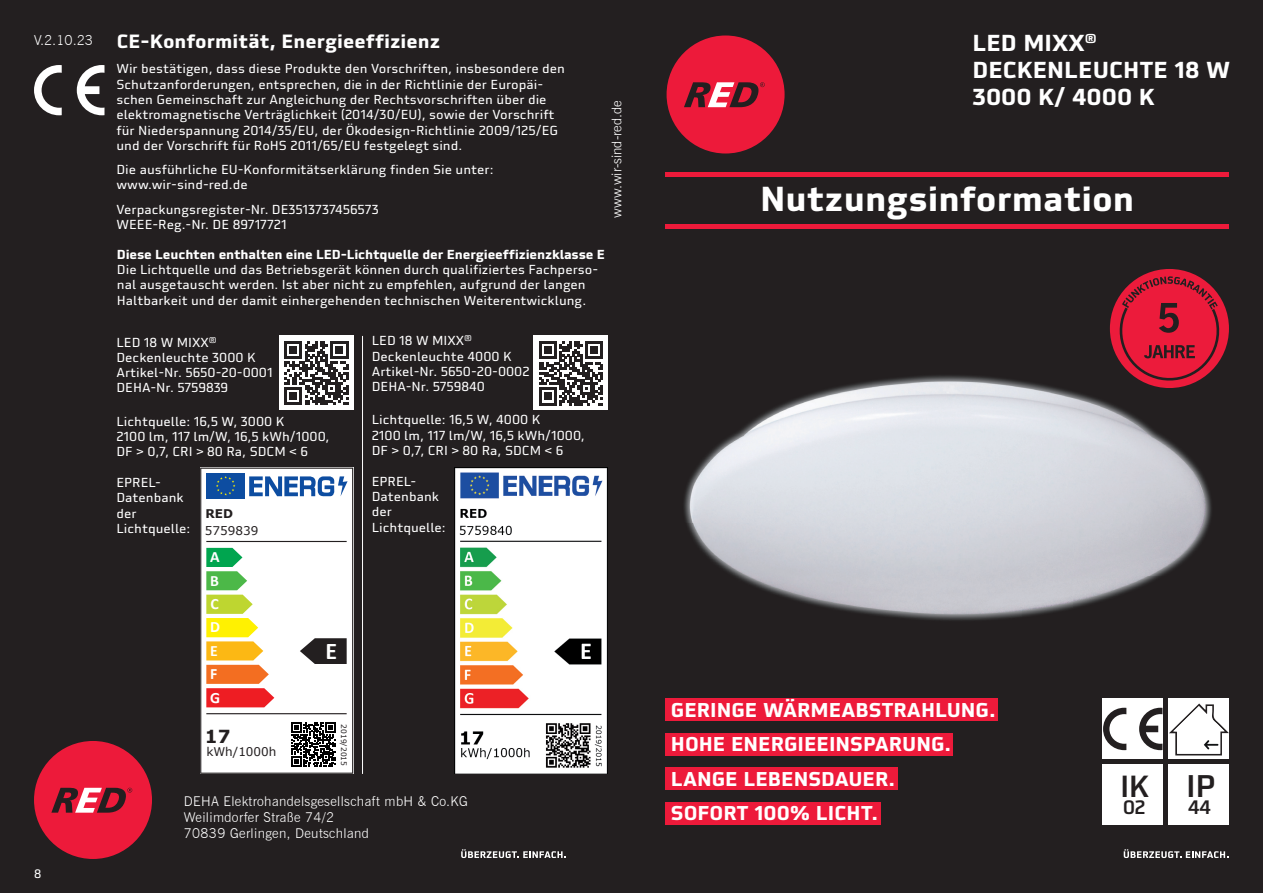
<style>
.page{position:relative;width:1263px;height:893px;background:#231f20}
.page>*{position:absolute;margin:0;border:0;box-sizing:border-box;transform-origin:0 0}
.t1{font:700 33.9px "Utility OT";color:#fff}
.t2{font:500 30.6px "Utility OT";color:#231f20}
.t3{font:500 29.85px "Utility OT";color:#231f20}
.t4{font:700 24px "Calibri";color:#fff}
.t5{font:700 22.5px/27.2px "Utility OT";color:#fff}
.t6{font:700 19.5px/34.5px "Utility OT";color:#fff}
.t7{font:500 19.05px "Utility OT";color:#231f20}
.t8{font:500 18.9px "Utility OT";color:#231f20}
.t9{font:700 18.75px "Utility OT";color:#fff}
.t10{font:700 18px "Verdana";color:#231f20}
.t11{font:700 15.75px/23.4px "Calibri";color:#fff}
.t12{font:300 13.8px "News Gothic BT";color:#fff}
.t13{font:300 13.5px/16.2px "News Gothic BT";letter-spacing:.025em;color:#fff}
.t14{font:300 13.5px "News Gothic BT";color:#fff}
.t15{font:12.75px/15.3px "Utility OT";color:#fff}
.t16{font:700 12.75px "Utility OT";letter-spacing:-.015em;color:#fff}
.t17{font:12px "Verdana";color:#231f20}
.t18{font:700 12px "Verdana";color:#231f20}
.t19{font:12px "Utility OT";color:#fff}
.t20{font:7.5px "Verdana";color:#231f20}
</style>
<div class="page">
<div style="left:666px;top:36px;width:118px;height:117px;background:#ed1a3a;border-radius:50%"></div>
<svg style="left:684px;top:82px;width:81px;height:25px"></svg>
<div style="left:34px;top:741px;width:118px;height:118px;background:#ed1a3a;border-radius:50%"></div>
<svg style="left:51px;top:788px;width:81px;height:25px"></svg>
<hr style="left:665px;top:172px;width:564px;height:4px;background:#ed1a3a">
<hr style="left:665px;top:225px;width:564px;height:4px;background:#ed1a3a">
<svg style="left:1124px;top:849px;width:104px;height:9px"></svg>
<svg style="left:461px;top:849px;width:105px;height:9px"></svg>
<div style="left:665px;top:733px;width:288px;height:23px;background:#ed1a3a"></div>
<div style="left:665px;top:698px;width:333px;height:23px;background:#ed1a3a"></div>
<div style="left:665px;top:767px;width:233px;height:23px;background:#ed1a3a"></div>
<div style="left:665px;top:801px;width:216px;height:23px;background:#ed1a3a"></div>
<svg style="left:77px;top:65px;width:27px;height:50px"></svg>
<svg style="left:34px;top:65px;width:28px;height:50px"></svg>
<div style="left:200px;top:468px;width:153px;height:306px;background:#fff"></div>
<div style="left:206px;top:473px;width:39px;height:26px;background:#0d4da1"></div>
<svg style="left:216px;top:476px;width:19px;height:19px"></svg>
<hr style="left:206px;top:541px;width:141px;height:1px;background:#231f20">
<hr style="left:206px;top:713px;width:141px;height:1px;background:#231f20">
<svg style="left:249px;top:476px;width:99px;height:20px;background:#779bca"></svg>
<svg style="left:206px;top:548px;width:68px;height:159px;background:#ddc380"></svg>
<div style="left:288px;top:719px;width:51px;height:51px;background:#fff"></div>
<svg style="left:291px;top:722px;width:45px;height:45px"></svg>
<svg style="left:300px;top:638px;width:47px;height:26px"></svg>
<img style="left:455px;top:468px;width:153px;height:306px">
<hr style="left:362px;top:336px;width:1px;height:438px;background:#fff">
<img style="left:684px;top:375px;width:528px;height:245px">
<div style="left:1168px;top:764px;width:61px;height:60px;background:#fff"></div>
<div style="left:1102px;top:764px;width:61px;height:60px;background:#fff"></div>
<div style="left:1168px;top:698px;width:61px;height:61px;background:#fff"></div>
<svg style="left:1169px;top:703px;width:60px;height:52px"></svg>
<div style="left:1102px;top:698px;width:61px;height:61px;background:#fff"></div>
<svg style="left:1139px;top:708px;width:23px;height:42px"></svg>
<svg style="left:1103px;top:708px;width:23px;height:42px"></svg>
<div style="left:279px;top:336px;width:74px;height:74px;background:#fff"></div>
<div style="left:533px;top:336px;width:75px;height:74px;background:#fff"></div>
<svg style="left:284px;top:341px;width:64px;height:64px"></svg>
<svg style="left:539px;top:341px;width:64px;height:64px"></svg>
<div style="left:1110px;top:269px;width:119px;height:119px;background:#ec1b3b;border-radius:50%"></div>
<svg style="left:1112px;top:276px;width:109px;height:112px"></svg>
<p class="t12" style="left:34px;top:31px;width:61px">V.2.10.23</p>
<p class="t19" style="left:34px;top:866px;width:9px">8</p>
<h3 class="t9" style="left:117px;top:29px;width:325px">CE-Konformität, Energieeffizienz</h3>
<p class="t15" style="left:116px;top:61px;width:450px">Wir bestätigen, dass diese Produkte den Vorschriften, insbesondere den Schutzanforderungen, entsprechen, die in der Richtlinie der Europäi&shy;schen Gemeinschaft zur Angleichung der Rechtsvorschriften über die elektromagnetische Verträglichkeit (2014/30/EU), sowie der Vorschrift für Niederspannung 2014/35/EU, der Ökodesign-Richtlinie 2009/125/EG und der Vorschrift für RoHS 2011/65/EU festgelegt sind.</p>
<p class="t15" style="left:116px;top:162px;width:379px">Die ausführliche EU-Konformitätserklärung finden Sie unter: www.wir-sind-red.de</p>
<p class="t15" style="left:116px;top:202px;width:264px">Verpackungsregister-Nr. DE3513737456573<br>WEEE-Reg.-Nr. DE 89717721</p>
<p class="t16" style="left:117px;top:246px;width:490px">Diese Leuchten enthalten eine LED-Lichtquelle der Energieeffizienzklasse E</p>
<p class="t15" style="left:117px;top:262px;width:483px">Die Lichtquelle und das Betriebsgerät können durch qualifiziertes Fachperso&shy;nal ausgetauscht werden. Ist aber nicht zu empfehlen, aufgrund der langen<br>Haltbarkeit und der damit einhergehenden technischen Weiterentwicklung.</p>
<p class="t14" style="left:608px;top:218px;width:119px;rotate:-90deg">www.wir-sind-red.de</p>
<p class="t15" style="left:116px;top:334px;width:158px">LED 18 W MIXX<sup>®<br></sup>Deckenleuchte 3000 K<br>Artikel-Nr. 5650-20-0001<br>DEHA-Nr. 5759839</p>
<p class="t15" style="left:116px;top:414px;width:214px">Lichtquelle: 16,5 W, 3000 K<br>2100 lm, 117 lm/W, 16,5 kWh/1000,<br>DF &gt; 0,7, CRI &gt; 80 Ra, SDCM &lt; 6</p>
<p class="t15" style="left:116px;top:475px;width:75px">EPREL-<br>Datenbank der<br>Lichtquelle:</p>
<p class="t18" style="left:206px;top:505px;width:29px">RED</p>
<p class="t17" style="left:205px;top:523px;width:55px">5759839</p>
<p class="t11" style="left:210px;top:545px;width:12px">A<br>B<br>C<br>D<br>E<br>F<br>G</p>
<h3 class="t10" style="left:205px;top:724px;width:27px">17</h3>
<p class="t17" style="left:206px;top:744px;width:72px">kWh/1000h</p>
<h3 class="t4" style="left:325px;top:634px;width:13px">E</h3>
<p class="t20" style="left:349px;top:724px;width:43px;rotate:90deg">2019/2015</p>
<p class="t15" style="left:372px;top:333px;width:159px">LED 18 W MIXX<sup>®<br></sup>Deckenleuchte 4000 K<br>Artikel-Nr. 5650-20-0002<br>DEHA-Nr. 5759840</p>
<p class="t15" style="left:372px;top:412px;width:214px">Lichtquelle: 16,5 W, 4000 K<br>2100 lm, 117 lm/W, 16,5 kWh/1000,<br>DF &gt; 0,7, CRI &gt; 80 Ra, SDCM &lt; 6</p>
<p class="t15" style="left:372px;top:473px;width:75px">EPREL-<br>Datenbank der<br>Lichtquelle:</p>
<p class="t13" style="left:184px;top:793px;width:286px">DEHA Elektrohandelsgesellschaft mbH &amp; Co.KG<br>Weilimdorfer Straße 74/2<br>70839 Gerlingen, Deutschland</p>
<h3 class="t5" style="left:972px;top:29px;width:259px">LED MIXX<sup>®<br></sup>DECKENLEUCHTE 18 W<br>3000 K/ 4000 K</h3>
<h1 class="t1" style="left:760px;top:177px;width:376px">Nutzungsinformation</h1>
<h3 class="t6" style="left:671px;top:692px;width:326px">GERINGE WÄRMEABSTRAHLUNG.<br>HOHE ENERGIEEINSPARUNG.<br>LANGE LEBENSDAUER.<br>SOFORT 100% LICHT.</h3>
<h3 class="t3" style="left:1120px;top:767px;width:30px">IK</h3>
<h3 class="t8" style="left:1123px;top:795px;width:24px">02</h3>
<h2 class="t2" style="left:1187px;top:766px;width:30px">IP</h2>
<h3 class="t7" style="left:1188px;top:795px;width:24px">44</h3>
</div>
